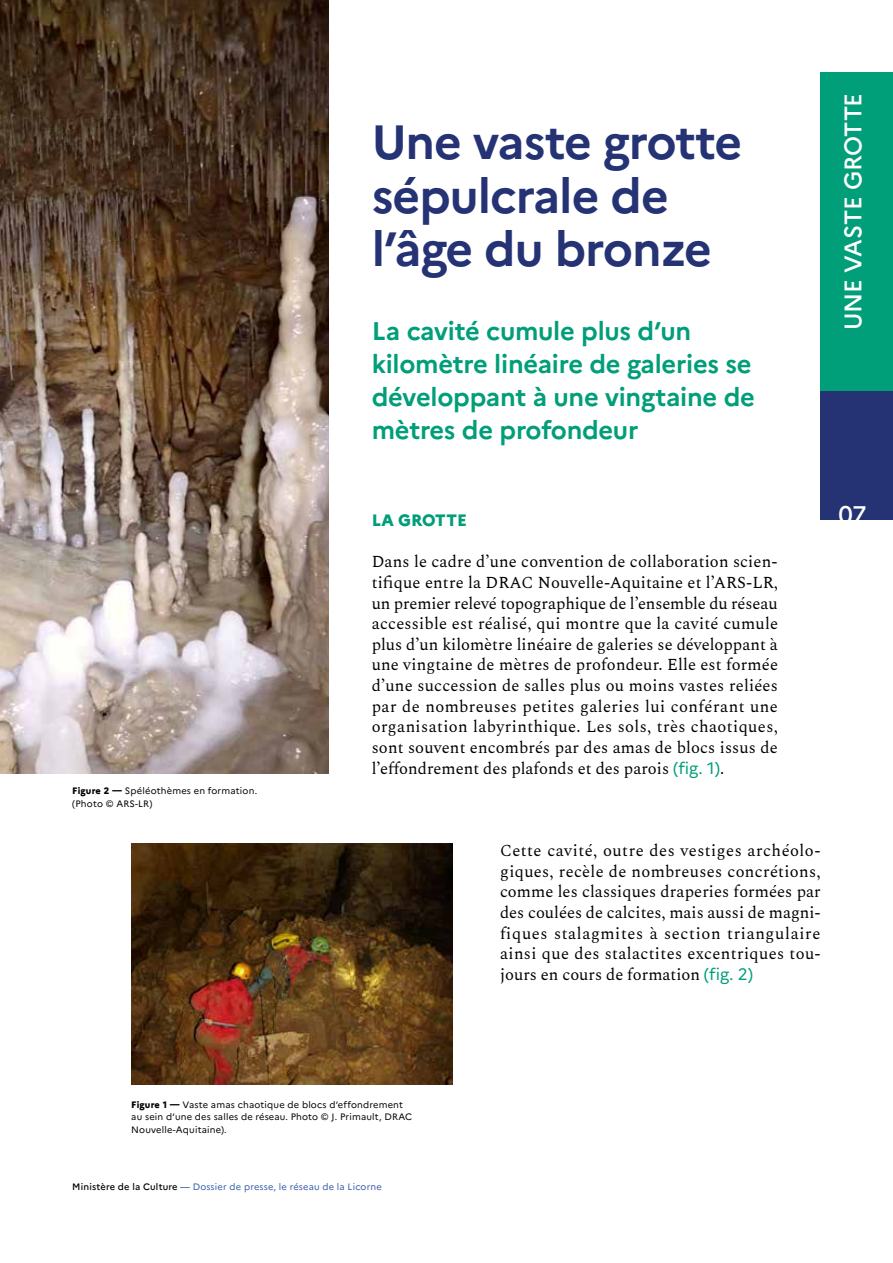
<style>
.page{position:relative;width:893px;height:1263px;background:#fff}
.page>*{position:absolute;margin:0;border:0;box-sizing:border-box;transform-origin:0 0}
.t1{font:700 48px/53.6px "Marianne";letter-spacing:-.02em;color:#253375}
.t2{font:700 25.5px/33px "Marianne";letter-spacing:-.01em;color:#009e79}
.t3{font:500 24px "Marianne";letter-spacing:-.02em;color:#fff}
.t4{font:16.5px/20.7px "Spectral";color:#000;text-align:justify}
.t5{font:800 16.5px "Marianne";letter-spacing:-.005em;color:#009e79}
.t6{font:9.3px/12.5px "Marianne";letter-spacing:.02em;color:#000}
.t7{font:9.3px "Marianne";letter-spacing:.02em;color:#395ea9}
.s1{font-weight:800}
.s2{font-family:"Marianne";color:#009e79}
.s3{font-weight:500;color:#000}
.s4{font-weight:500}
</style>
<div class="page">
<img style="left:0;top:0;width:329px;height:774px">
<img style="left:131px;top:844px;width:321px;height:240px">
<div style="left:821px;top:72px;width:72px;height:320px;background:#009e79"></div>
<div style="left:821px;top:392px;width:72px;height:128px;background:#253375"></div>
<p class="t6" style="left:72px;top:785px;width:186px"><span class="s1">Figure 2 —</span> Spéléothèmes en formation. (Photo © ARS-LR)</p>
<h1 class="t1" style="left:372px;top:115px;width:372px">Une vaste grotte sépulcrale de l’âge du bronze</h1>
<h2 class="t2" style="left:372px;top:315px;width:385px">La cavité cumule plus d’un kilomètre linéaire de galeries se développant à une vingtaine de mètres de profondeur</h2>
<p class="t5" style="left:372px;top:510px;width:97px">LA GROTTE</p>
<p class="t4" style="left:372px;top:550px;width:408px">Dans le cadre d’une convention de collaboration scien&shy;tifique entre la DRAC Nouvelle-Aquitaine et l’ARS-LR, un premier relevé topographique de l’ensemble du réseau accessible est réalisé, qui montre que la cavité cumule plus d’un kilomètre linéaire de galeries se développant à une vingtaine de mètres de profondeur. Elle est formée d’une succession de salles plus ou moins vastes reliées par de nombreuses petites galeries lui conférant une organisation labyrinthique. Les sols, très chaotiques, sont souvent encombrés par des amas de blocs issus de l’effondrement des plafonds et des parois <span class="s2">(fig. 1)</span>.</p>
<h3 class="t3" style="left:838px;top:330px;width:238px;rotate:-90deg">UNE VASTE GROTTE</h3>
<h3 class="t3" style="left:838px;top:500px;width:30px">07</h3>
<p class="t4" style="left:500px;top:839px;width:322px">Cette cavité, outre des vestiges archéolo&shy;giques, recèle de nombreuses concrétions, comme les classiques draperies formées par des coulées de calcites, mais aussi de magni&shy;fiques stalagmites à section triangulaire ainsi que des stalactites excentriques tou&shy;jours en cours de formation <span class="s2">(fig. 2)</span></p>
<p class="t6" style="left:131px;top:1098px;width:282px"><span class="s1">Figure 1 —</span> Vaste amas chaotique de blocs d’effondrement au sein d’une des salles de réseau. Photo © J. Primault, DRAC<br>Nouvelle-Aquitaine).</p>
<p class="t7" style="left:72px;top:1181px;width:311px"><span class="s3">Ministère de la Culture</span> <span class="s4">—</span> Dossier de presse, le réseau de la Licorne</p>
</div>
